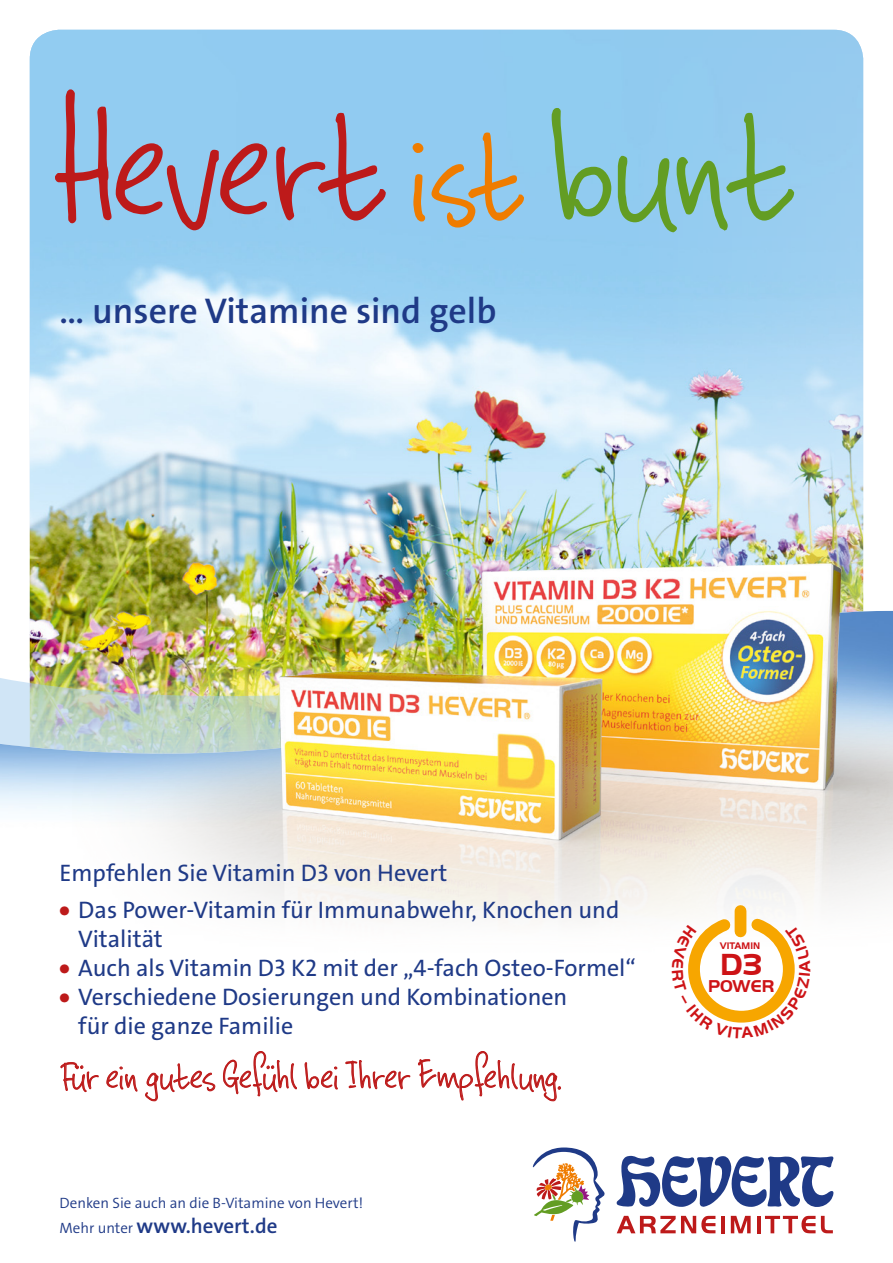
<style>
.page{position:relative;width:893px;height:1263px;background:#fff}
.page>*{position:absolute;margin:0;border:0;box-sizing:border-box;transform-origin:0 0}
.t1{font:195.3px "Cheat Sheet";letter-spacing:-.03em;color:#bd1a1a}
.t2{font:46.5px "Cheat Sheet";color:#bd1a1a}
.t3{font:36px "The Sans LP6 Se Bld";color:#1f3a87}
.t4{font:700 31.5px "Handel Gothic Hevert";color:#cd1316}
.t5{font:24px/28.8px "The Sans LP5 Plain";color:#1f3a87}
.t6{font:21px "The Sans LP6 Se Bld";color:#1f3a87}
.t7{font:700 17.7px "Handel Gothic Hevert";letter-spacing:-.005em;color:#cd1316}
.t8{font:15px "The Sans LP4 Se Lig";color:#1f3a87}
.t9{font:700 9.9px "Handel Gothic Hevert";letter-spacing:-.005em;color:#cd1316}
.s1{font-size:158.85px;color:#ef7c00}
.s2{color:#639d23}
.s3{font-family:"The Sans LP9";font-weight:900;color:#bd1a1a}
.s4{font-family:"The Sans LP4 Se Lig";font-size:15px}
</style>
<div class="page">
<img style="left:30px;top:30px;width:833px;height:581px">
<img style="left:0;top:611px;width:72px;height:201px">
<img style="left:72px;top:560px;width:821px;height:361px">
<svg style="left:54px;top:88px;width:333px;height:144px;background:#97b4d4"></svg>
<svg style="left:411px;top:131px;width:114px;height:98px;background:#a1bcc5"></svg>
<svg style="left:550px;top:107px;width:245px;height:127px;background:#8bc4d2"></svg>
<svg style="left:60px;top:1062px;width:38px;height:31px"></svg>
<svg style="left:106px;top:1066px;width:32px;height:25px"></svg>
<svg style="left:145px;top:1063px;width:70px;height:38px"></svg>
<svg style="left:223px;top:1051px;width:74px;height:46px"></svg>
<svg style="left:304px;top:1062px;width:34px;height:28px"></svg>
<svg style="left:345px;top:1060px;width:65px;height:30px"></svg>
<svg style="left:418px;top:1051px;width:143px;height:51px"></svg>
<svg style="left:616px;top:1156px;width:217px;height:51px"></svg>
<svg style="left:617px;top:1216px;width:98px;height:17px"></svg>
<hr style="left:721px;top:1216px;width:4px;height:17px;background:#bd1a1a">
<svg style="left:731px;top:1216px;width:20px;height:17px"></svg>
<hr style="left:757px;top:1216px;width:3px;height:17px;background:#bd1a1a">
<svg style="left:765px;top:1216px;width:50px;height:17px"></svg>
<svg style="left:821px;top:1216px;width:12px;height:17px"></svg>
<svg style="left:533px;top:1147px;width:72px;height:95px"></svg>
<svg style="left:672px;top:909px;width:138px;height:114px"></svg>
<h1 class="t1" style="left:51px;top:58px;width:749px">Hevert<span class="s1">ist</span><span class="s2">bunt</span></h1>
<h3 class="t3" style="left:60px;top:288px;width:438px">… unsere Vitamine sind gelb</h3>
<p class="t5" style="left:60px;top:859px;width:389px">Empfehlen Sie Vitamin D3 von Hevert</p>
<p class="t5" style="left:78px;top:896px;width:543px;text-indent:-19px"><span class="s3">•</span> Das Power-Vitamin für Immunabwehr, Knochen und<br>Vitalität</p>
<p class="t5" style="left:60px;top:953px;width:578px"><span class="s3">•</span> Auch als Vitamin D3 K2 mit der „4-fach Osteo-Formel“</p>
<p class="t5" style="left:78px;top:982px;width:491px;text-indent:-19px"><span class="s3">•</span> Verschiedene Dosierungen und Kombinationen für die ganze Familie</p>
<h2 class="t2" style="left:60px;top:1050px;width:504px">FüreingutesGefühlbeiIhrer Empfehlung.</h2>
<p class="t8" style="left:60px;top:1193px;width:305px">Denken Sie auch an die B-Vitamine von Hevert!</p>
<p class="t6" style="left:60px;top:1213px;width:219px"><span class="s4">Mehr unter</span> www.hevert.de</p>
<p class="t9" style="left:720px;top:940px;width:42px">VITAMIN</p>
<h3 class="t4" style="left:720px;top:946px;width:43px">D3</h3>
<p class="t7" style="left:708px;top:976px;width:68px">POWER</p>
</div>
